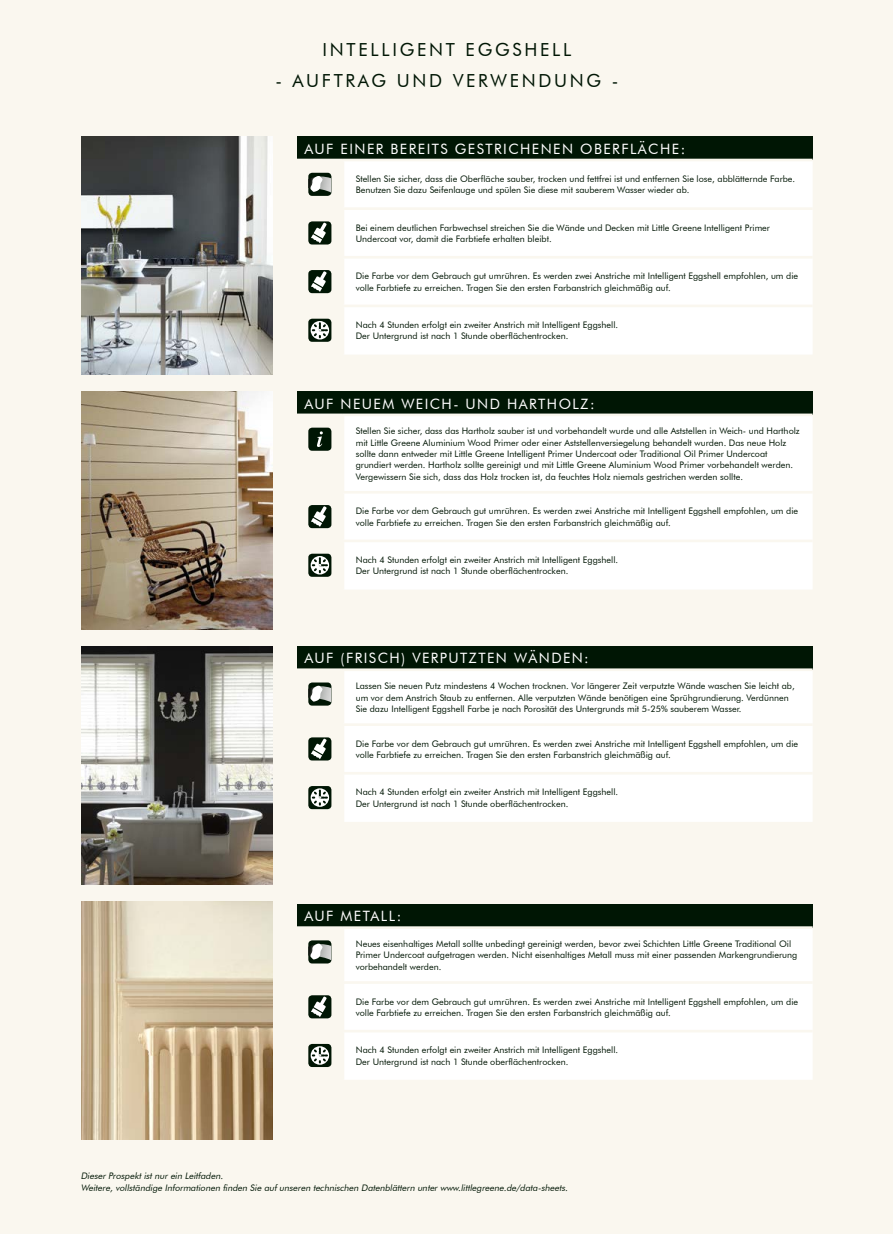
<style>
.page{position:relative;width:893px;height:1234px;background:#fff}
.page>*{position:absolute;margin:0;border:0;box-sizing:border-box;transform-origin:0 0}
.t1{font:18px "Futura BT";letter-spacing:.15em;color:#001604}
.t2{font:14.25px "Futura BT";letter-spacing:.1em;color:#fff}
.t3{font:9px/11.2px "Futura BT";color:#001604}
.t4{font:italic 9px/12px "Futura BT";color:#001604}
</style>
<div class="page">
<div style="left:0;top:0;width:893px;height:1233px;background:#faf7ef"></div>
<div style="left:297px;top:904px;width:516px;height:23px;background:#001604"></div>
<div style="left:344px;top:929px;width:468px;height:150px;background:#fff"></div>
<hr style="left:343px;top:980px;width:470px;height:3px;background:#faf7ef">
<hr style="left:343px;top:1029px;width:470px;height:3px;background:#faf7ef">
<hr style="left:297px;top:926px;width:46px;height:2px;background:#faf7ef">
<hr style="left:343px;top:926px;width:470px;height:2px;background:#faf7ef">
<div style="left:308px;top:940px;width:23px;height:23px;background:#001604;border-radius:4px"></div>
<img style="left:308px;top:943px;width:23px;height:16px">
<svg style="left:310px;top:943px;width:13px;height:16px"></svg>
<div style="left:308px;top:995px;width:23px;height:23px;background:#001604;border-radius:4px"></div>
<svg style="left:311px;top:996px;width:16px;height:20px"></svg>
<svg style="left:308px;top:1043px;width:23px;height:23px"></svg>
<div style="left:311px;top:1045px;width:18px;height:19px;background:#001604;border-radius:50%"></div>
<svg style="left:311px;top:1046px;width:18px;height:18px"></svg>
<div style="left:297px;top:391px;width:516px;height:24px;background:#001604"></div>
<div style="left:344px;top:416px;width:468px;height:173px;background:#fff"></div>
<hr style="left:343px;top:491px;width:470px;height:2px;background:#faf7ef">
<hr style="left:343px;top:539px;width:470px;height:3px;background:#faf7ef">
<hr style="left:297px;top:413px;width:46px;height:3px;background:#faf7ef">
<hr style="left:343px;top:413px;width:470px;height:3px;background:#faf7ef">
<div style="left:308px;top:427px;width:23px;height:23px;background:#001604;border-radius:4px"></div>
<svg style="left:317px;top:431px;width:6px;height:16px"></svg>
<div style="left:308px;top:505px;width:23px;height:23px;background:#001604;border-radius:4px"></div>
<svg style="left:311px;top:506px;width:16px;height:20px"></svg>
<div style="left:308px;top:553px;width:23px;height:23px;background:#001604;border-radius:4px"></div>
<svg style="left:311px;top:556px;width:18px;height:18px"></svg>
<div style="left:297px;top:646px;width:516px;height:23px;background:#001604"></div>
<div style="left:344px;top:671px;width:468px;height:150px;background:#fff"></div>
<hr style="left:343px;top:723px;width:470px;height:2px;background:#faf7ef">
<hr style="left:343px;top:771px;width:470px;height:3px;background:#faf7ef">
<hr style="left:297px;top:668px;width:46px;height:3px;background:#faf7ef">
<hr style="left:343px;top:668px;width:470px;height:3px;background:#faf7ef">
<div style="left:308px;top:682px;width:23px;height:23px;background:#001604;border-radius:4px"></div>
<img style="left:308px;top:686px;width:23px;height:16px">
<svg style="left:310px;top:685px;width:13px;height:16px"></svg>
<div style="left:308px;top:737px;width:23px;height:23px;background:#001604;border-radius:4px"></div>
<svg style="left:311px;top:738px;width:16px;height:21px"></svg>
<svg style="left:308px;top:785px;width:23px;height:24px"></svg>
<svg style="left:311px;top:788px;width:18px;height:18px"></svg>
<div style="left:297px;top:136px;width:516px;height:24px;background:#001604"></div>
<div style="left:344px;top:162px;width:468px;height:192px;background:#fff"></div>
<hr style="left:343px;top:207px;width:470px;height:3px;background:#faf7ef">
<hr style="left:343px;top:256px;width:470px;height:2px;background:#faf7ef">
<hr style="left:343px;top:304px;width:470px;height:3px;background:#faf7ef">
<hr style="left:297px;top:159px;width:46px;height:2px;background:#faf7ef">
<hr style="left:343px;top:159px;width:470px;height:2px;background:#faf7ef">
<div style="left:308px;top:173px;width:23px;height:23px;background:#001604;border-radius:4px"></div>
<img style="left:308px;top:176px;width:23px;height:16px">
<svg style="left:310px;top:176px;width:13px;height:16px"></svg>
<div style="left:308px;top:221px;width:23px;height:23px;background:#001604;border-radius:4px"></div>
<svg style="left:311px;top:222px;width:16px;height:21px"></svg>
<div style="left:308px;top:270px;width:23px;height:23px;background:#001604;border-radius:4px"></div>
<svg style="left:311px;top:271px;width:16px;height:21px"></svg>
<div style="left:308px;top:318px;width:23px;height:24px;background:#001604;border-radius:4px"></div>
<svg style="left:311px;top:321px;width:18px;height:18px"></svg>
<img style="left:81px;top:136px;width:192px;height:239px">
<img style="left:81px;top:391px;width:192px;height:238px">
<img style="left:81px;top:901px;width:192px;height:238px">
<img style="left:81px;top:646px;width:192px;height:238px">
<h1 class="t1" style="left:323px;top:39px;width:250px">INTELLIGENT EGGSHELL</h1>
<h1 class="t1" style="left:275px;top:70px;width:345px">- AUFTRAG UND VERWENDUNG -</h1>
<h2 class="t2" style="left:304px;top:140px;width:382px">AUF EINER BEREITS GESTRICHENEN OBERFLÄCHE:</h2>
<p class="t3" style="left:356px;top:173px;width:441px">Stellen Sie sicher, dass die Oberfläche sauber, trocken und fettfrei ist und entfernen Sie lose, abblätternde Farbe.<br>Benutzen Sie dazu Seifenlauge und spülen Sie diese mit sauberem Wasser wieder ab.</p>
<p class="t3" style="left:356px;top:222px;width:416px">Bei einem deutlichen Farbwechsel streichen Sie die Wände und Decken mit Little Greene Intelligent Primer<br>Undercoat vor, damit die Farbtiefe erhalten bleibt.</p>
<p class="t3" style="left:356px;top:270px;width:444px">Die Farbe vor dem Gebrauch gut umrühren. Es werden zwei Anstriche mit Intelligent Eggshell empfohlen, um die volle Farbtiefe zu erreichen. Tragen Sie den ersten Farbanstrich gleichmäßig auf.</p>
<p class="t3" style="left:356px;top:319px;width:264px">Nach 4 Stunden erfolgt ein zweiter Anstrich mit Intelligent Eggshell.<br>Der Untergrund ist nach 1 Stunde oberflächentrocken.</p>
<h2 class="t2" style="left:304px;top:395px;width:292px">AUF NEUEM WEICH- UND HARTHOLZ:</h2>
<p class="t3" style="left:356px;top:425px;width:446px">Stellen Sie sicher, dass das Hartholz sauber ist und vorbehandelt wurde und alle Aststellen in Weich- und Hartholz mit Little Greene Aluminium Wood Primer oder einer Aststellenversiegelung behandelt wurden. Das neue Holz sollte dann entweder mit Little Greene Intelligent Primer Undercoat oder Traditional Oil Primer Undercoat grundiert werden. Hartholz sollte gereinigt und mit Little Greene Aluminium Wood Primer vorbehandelt werden.<br>Vergewissern Sie sich, dass das Holz trocken ist, da feuchtes Holz niemals gestrichen werden sollte.</p>
<p class="t3" style="left:356px;top:505px;width:444px">Die Farbe vor dem Gebrauch gut umrühren. Es werden zwei Anstriche mit Intelligent Eggshell empfohlen, um die volle Farbtiefe zu erreichen. Tragen Sie den ersten Farbanstrich gleichmäßig auf.</p>
<p class="t3" style="left:356px;top:554px;width:264px">Nach 4 Stunden erfolgt ein zweiter Anstrich mit Intelligent Eggshell.<br>Der Untergrund ist nach 1 Stunde oberflächentrocken.</p>
<h2 class="t2" style="left:304px;top:649px;width:286px">AUF (FRISCH) VERPUTZTEN WÄNDEN:</h2>
<p class="t3" style="left:356px;top:680px;width:440px">Lassen Sie neuen Putz mindestens 4 Wochen trocknen. Vor längerer Zeit verputzte Wände waschen Sie leicht ab, um vor dem Anstrich Staub zu entfernen. Alle verputzten Wände benötigen eine Sprühgrundierung. Verdünnen<br>Sie dazu Intelligent Eggshell Farbe je nach Porosität des Untergrunds mit 5-25% sauberem Wasser.</p>
<p class="t3" style="left:356px;top:737px;width:444px">Die Farbe vor dem Gebrauch gut umrühren. Es werden zwei Anstriche mit Intelligent Eggshell empfohlen, um die volle Farbtiefe zu erreichen. Tragen Sie den ersten Farbanstrich gleichmäßig auf.</p>
<p class="t3" style="left:356px;top:786px;width:264px">Nach 4 Stunden erfolgt ein zweiter Anstrich mit Intelligent Eggshell.<br>Der Untergrund ist nach 1 Stunde oberflächentrocken.</p>
<h2 class="t2" style="left:304px;top:907px;width:98px">AUF METALL:</h2>
<p class="t3" style="left:356px;top:938px;width:443px">Neues eisenhaltiges Metall sollte unbedingt gereinigt werden, bevor zwei Schichten Little Greene Traditional Oil<br>Primer Undercoat aufgetragen werden. Nicht eisenhaltiges Metall muss mit einer passenden Markengrundierung vorbehandelt werden.</p>
<p class="t3" style="left:356px;top:995px;width:444px">Die Farbe vor dem Gebrauch gut umrühren. Es werden zwei Anstriche mit Intelligent Eggshell empfohlen, um die volle Farbtiefe zu erreichen. Tragen Sie den ersten Farbanstrich gleichmäßig auf.</p>
<p class="t3" style="left:356px;top:1044px;width:264px">Nach 4 Stunden erfolgt ein zweiter Anstrich mit Intelligent Eggshell.<br>Der Untergrund ist nach 1 Stunde oberflächentrocken.</p>
<p class="t4" style="left:81px;top:1169px;width:490px">Dieser Prospekt ist nur ein Leitfaden.<br>Weitere, vollständige Informationen finden Sie auf unseren technischen Datenblättern unter www.littlegreene.de/data-sheets.</p>
</div>
